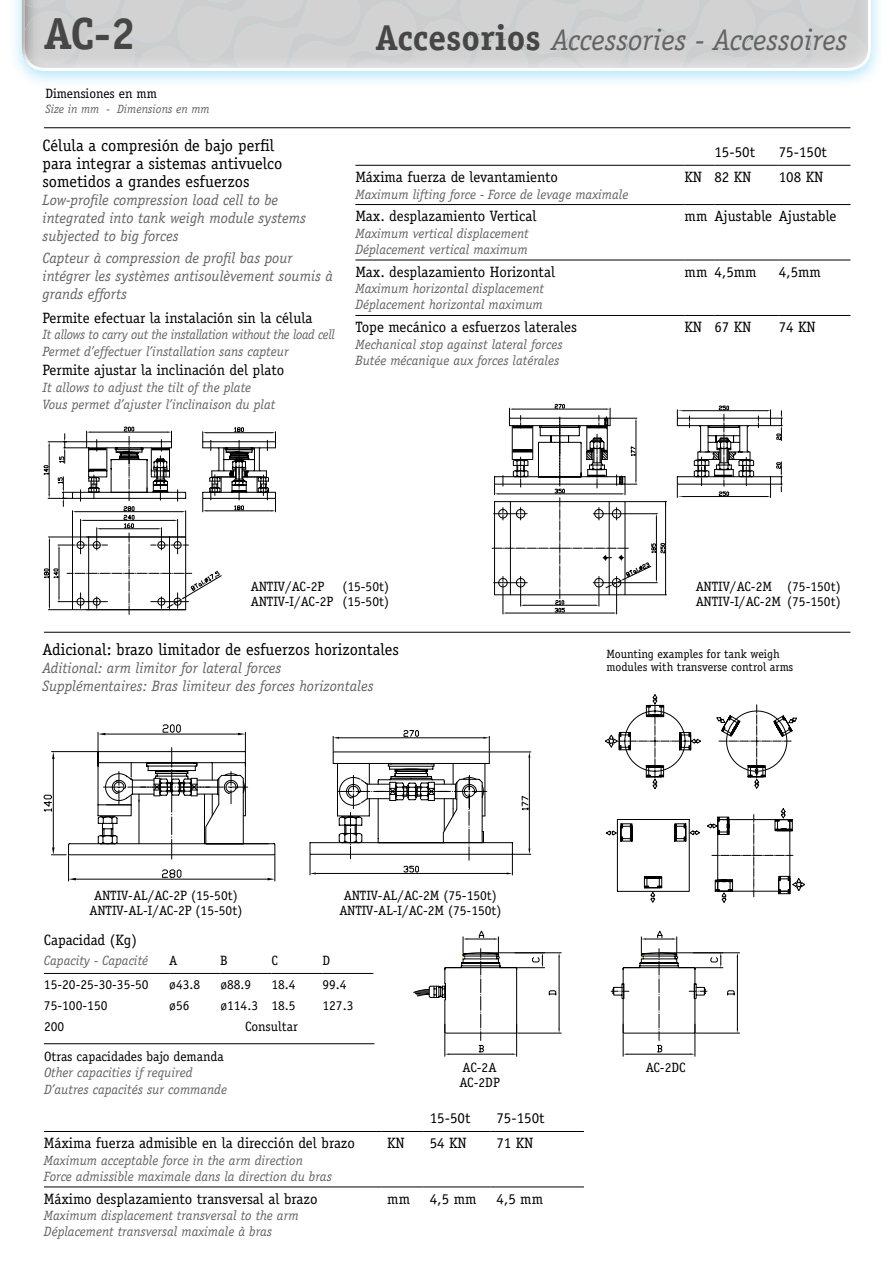
<style>
.page{position:relative;width:893px;height:1263px;background:#fff}
.page>*{position:absolute;margin:0;border:0;box-sizing:border-box;transform-origin:0 0}
.t1{font:700 45px "Officina Serif Std";color:#464646}
.t2{font:700 36px "Officina Serif Std";color:#464646}
.t3{font:italic 30px "Officina Serif Std";color:#636363}
.t4{font:16.5px/18px "Officina Serif Std";color:#000}
.t5{font:15px "Officina Serif Std";color:#000}
.t6{font:italic 15px/18px "Officina Serif Std";color:#636363}
.t7{font:italic 13.5px/16.2px "Officina Serif Std";color:#636363}
.t8{font:13.5px/15px "Officina Serif Std";color:#000}
.t9{font:italic 13.5px/16.5px "Officina Serif Std";letter-spacing:-.02em;color:#636363;scale:.96 1}
.t10{font:12px/13.5px "Officina Serif Std";color:#000}
.t11{font:italic 12px "Officina Serif Std";color:#636363}
</style>
<div class="page">
<div style="left:8px;top:0;width:877px;height:90px;background:#00a9ec;opacity:.3"></div>
<div style="left:21px;top:0;width:852px;height:71px;background:#000;opacity:.5"></div>
<hr style="left:44px;top:127px;width:806px;height:1px;background:#000">
<hr style="left:44px;top:632px;width:806px;height:1px;background:#000">
<hr style="left:355px;top:165px;width:330px;height:1px;background:#000">
<svg style="left:685px;top:165px;width:29px;height:1px"></svg>
<hr style="left:714px;top:165px;width:65px;height:1px;background:#000">
<hr style="left:779px;top:165px;width:71px;height:1px;background:#000">
<hr style="left:355px;top:204px;width:330px;height:1px;background:#000">
<svg style="left:685px;top:204px;width:29px;height:1px"></svg>
<hr style="left:714px;top:204px;width:65px;height:1px;background:#000">
<hr style="left:779px;top:204px;width:71px;height:1px;background:#000">
<hr style="left:355px;top:260px;width:330px;height:1px;background:#000">
<svg style="left:685px;top:260px;width:29px;height:1px"></svg>
<hr style="left:714px;top:260px;width:65px;height:1px;background:#000">
<hr style="left:779px;top:260px;width:71px;height:1px;background:#000">
<hr style="left:355px;top:315px;width:330px;height:1px;background:#000">
<svg style="left:685px;top:315px;width:29px;height:1px"></svg>
<hr style="left:714px;top:315px;width:65px;height:1px;background:#000">
<hr style="left:779px;top:315px;width:71px;height:1px;background:#000">
<hr style="left:44px;top:1131px;width:337px;height:1px;background:#000">
<hr style="left:381px;top:1131px;width:43px;height:1px;background:#000">
<hr style="left:424px;top:1131px;width:66px;height:1px;background:#000">
<hr style="left:490px;top:1131px;width:94px;height:1px;background:#000">
<hr style="left:44px;top:1187px;width:337px;height:1px;background:#000">
<hr style="left:381px;top:1187px;width:43px;height:1px;background:#000">
<hr style="left:424px;top:1187px;width:66px;height:1px;background:#000">
<hr style="left:490px;top:1187px;width:94px;height:1px;background:#000">
<svg style="left:43px;top:427px;width:233px;height:187px"></svg>
<svg style="left:413px;top:930px;width:149px;height:127px"></svg>
<hr style="left:693px;top:952px;width:47px;height:1px;background:#000">
<hr style="left:696px;top:1033px;width:44px;height:1px;background:#000">
<svg style="left:611px;top:930px;width:127px;height:126px"></svg>
<svg style="left:605px;top:694px;width:200px;height:208px"></svg>
<svg style="left:44px;top:725px;width:231px;height:156px"></svg>
<svg style="left:310px;top:730px;width:221px;height:145px"></svg>
<hr style="left:44px;top:1043px;width:330px;height:1px;background:#000">
<hr style="left:44px;top:973px;width:125px;height:1px;background:#000">
<hr style="left:169px;top:973px;width:51px;height:1px;background:#000">
<hr style="left:220px;top:973px;width:51px;height:1px;background:#000">
<hr style="left:271px;top:973px;width:51px;height:1px;background:#000">
<hr style="left:322px;top:973px;width:51px;height:1px;background:#000">
<svg style="left:492px;top:404px;width:290px;height:210px"></svg>
<h1 class="t1" style="left:44px;top:6px;width:93px">AC-2</h1>
<h2 class="t2" style="left:378px;top:15px;width:167px">Accesorios</h2>
<h3 class="t3" style="left:554px;top:23px;width:298px">Accessories - Accessoires</h3>
<p class="t8" style="left:45px;top:86px;width:113px">Dimensiones en mm</p>
<p class="t11" style="left:45px;top:102px;width:166px">Size in mm - Dimensions en mm</p>
<p class="t4" style="left:43px;top:136px;width:241px">Célula a compresión de bajo perfil para integrar a sistemas antivuelco sometidos a grandes esfuerzos</p>
<p class="t6" style="left:43px;top:191px;width:265px">Low-profile compression load cell to be integrated into tank weigh module systems subjected to big forces</p>
<p class="t6" style="left:43px;top:249px;width:292px">Capteur à compression de profil bas pour intégrer les systèmes antisoulèvement soumis à grands efforts</p>
<p class="t5" style="left:43px;top:309px;width:272px">Permite efectuar la instalación sin la célula</p>
<p class="t9" style="left:43px;top:327px;width:306px">It allows to carry out the installation without the load cell<br>Permet d’effectuer l’installation sans capteur</p>
<p class="t5" style="left:43px;top:362px;width:243px">Permite ajustar la inclinación del plato</p>
<p class="t7" style="left:43px;top:379px;width:234px">It allows to adjust the tilt of the plate<br>Vous permet d’ajuster l’inclinaison du plat</p>
<p class="t5" style="left:355px;top:168px;width:204px">Máxima fuerza de levantamiento</p>
<p class="t7" style="left:355px;top:186px;width:274px">Maximum lifting force - Force de levage maximale</p>
<p class="t5" style="left:355px;top:207px;width:183px">Max. desplazamiento Vertical</p>
<p class="t7" style="left:355px;top:225px;width:175px">Maximum vertical displacement<br>Déplacement vertical maximum</p>
<p class="t5" style="left:355px;top:263px;width:201px">Max. desplazamiento Horizontal</p>
<p class="t7" style="left:355px;top:281px;width:190px">Maximum horizontal displacement<br>Déplacement horizontal maximum</p>
<p class="t5" style="left:355px;top:318px;width:223px">Tope mecánico a esfuerzos laterales</p>
<p class="t7" style="left:355px;top:336px;width:209px">Mechanical stop against lateral forces<br>Butée mécanique aux forces latérales</p>
<p class="t5" style="left:714px;top:143px;width:42px">15-50t</p>
<p class="t5" style="left:779px;top:143px;width:50px">75-150t</p>
<p class="t5" style="left:685px;top:168px;width:68px">KN 82 KN</p>
<p class="t5" style="left:779px;top:168px;width:46px">108 KN</p>
<p class="t5" style="left:685px;top:207px;width:153px">mm Ajustable Ajustable</p>
<p class="t5" style="left:685px;top:263px;width:73px">mm 4,5mm</p>
<p class="t5" style="left:779px;top:263px;width:44px">4,5mm</p>
<p class="t5" style="left:685px;top:318px;width:68px">KN 67 KN</p>
<p class="t5" style="left:779px;top:318px;width:38px">74 KN</p>
<p class="t8" style="left:251px;top:579px;width:75px">ANTIV/AC-2P</p>
<p class="t8" style="left:251px;top:579px;width:140px;text-align:right">(15-50t)<br>ANTIV-I/AC-2P (15-50t)</p>
<p class="t8" style="left:696px;top:579px;width:146px">ANTIV/AC-2M (75-150t)<br>ANTIV-I/AC-2M (75-150t)</p>
<p class="t4" style="left:43px;top:640px;width:358px">Adicional: brazo limitador de esfuerzos horizontales</p>
<p class="t6" style="left:43px;top:659px;width:333px">Aditional: arm limitor for lateral forces<br>Supplémentaires: Bras limiteur des forces horizontales</p>
<p class="t8" style="left:90px;top:888px;width:154px;text-align:center">ANTIV-AL/AC-2P (15-50t)<br>ANTIV-AL-I/AC-2P (15-50t)</p>
<p class="t8" style="left:339px;top:888px;width:164px;text-align:center">ANTIV-AL/AC-2M (75-150t)<br>ANTIV-AL-I/AC-2M (75-150t)</p>
<p class="t10" style="left:606px;top:647px;width:188px">Mounting examples for tank weigh modules with transverse control arms</p>
<p class="t5" style="left:44px;top:931px;width:95px">Capacidad (Kg)</p>
<p class="t7" style="left:44px;top:952px;width:106px">Capacity - Capacité</p>
<p class="t8" style="left:169px;top:953px;width:10px">A</p>
<p class="t8" style="left:220px;top:953px;width:9px">B</p>
<p class="t8" style="left:271px;top:953px;width:8px">C</p>
<p class="t8" style="left:322px;top:953px;width:9px">D</p>
<p class="t8" style="left:44px;top:977px;width:106px">15-20-25-30-35-50</p>
<p class="t8" style="left:169px;top:977px;width:32px">ø43.8</p>
<p class="t8" style="left:220px;top:977px;width:32px">ø88.9</p>
<p class="t8" style="left:271px;top:977px;width:26px">18.4</p>
<p class="t8" style="left:322px;top:977px;width:26px">99.4</p>
<p class="t8" style="left:44px;top:998px;width:65px">75-100-150</p>
<p class="t8" style="left:169px;top:998px;width:22px">ø56</p>
<p class="t8" style="left:220px;top:998px;width:77px">ø114.3 18.5</p>
<p class="t8" style="left:322px;top:998px;width:32px">127.3</p>
<p class="t8" style="left:44px;top:1019px;width:22px">200</p>
<p class="t8" style="left:245px;top:1019px;width:54px">Consultar</p>
<p class="t8" style="left:44px;top:1049px;width:181px">Otras capacidades bajo demanda</p>
<p class="t7" style="left:44px;top:1065px;width:184px">Other capacities if required<br>D’autres capacités sur commande</p>
<p class="t5" style="left:44px;top:1134px;width:313px">Máxima fuerza admisible en la dirección del brazo</p>
<p class="t7" style="left:44px;top:1152px;width:289px">Maximum acceptable force in the arm direction<br>Force admissible maximale dans la direction du bras</p>
<p class="t5" style="left:44px;top:1190px;width:275px">Máximo desplazamiento transversal al brazo</p>
<p class="t7" style="left:44px;top:1207px;width:256px">Maximum displacement transversal to the arm<br>Déplacement transversal maximale à bras</p>
<p class="t8" style="left:459px;top:1060px;width:42px">AC-2A<br>AC-2DP</p>
<p class="t8" style="left:646px;top:1060px;width:42px">AC-2DC</p>
<p class="t5" style="left:430px;top:1109px;width:42px">15-50t</p>
<p class="t5" style="left:496px;top:1109px;width:50px">75-150t</p>
<p class="t5" style="left:387px;top:1134px;width:19px">KN</p>
<p class="t5" style="left:430px;top:1134px;width:38px">54 KN</p>
<p class="t5" style="left:496px;top:1134px;width:38px">71 KN</p>
<p class="t5" style="left:387px;top:1190px;width:24px">mm</p>
<p class="t5" style="left:430px;top:1190px;width:48px">4,5 mm</p>
<p class="t5" style="left:496px;top:1190px;width:48px">4,5 mm</p>
</div>
